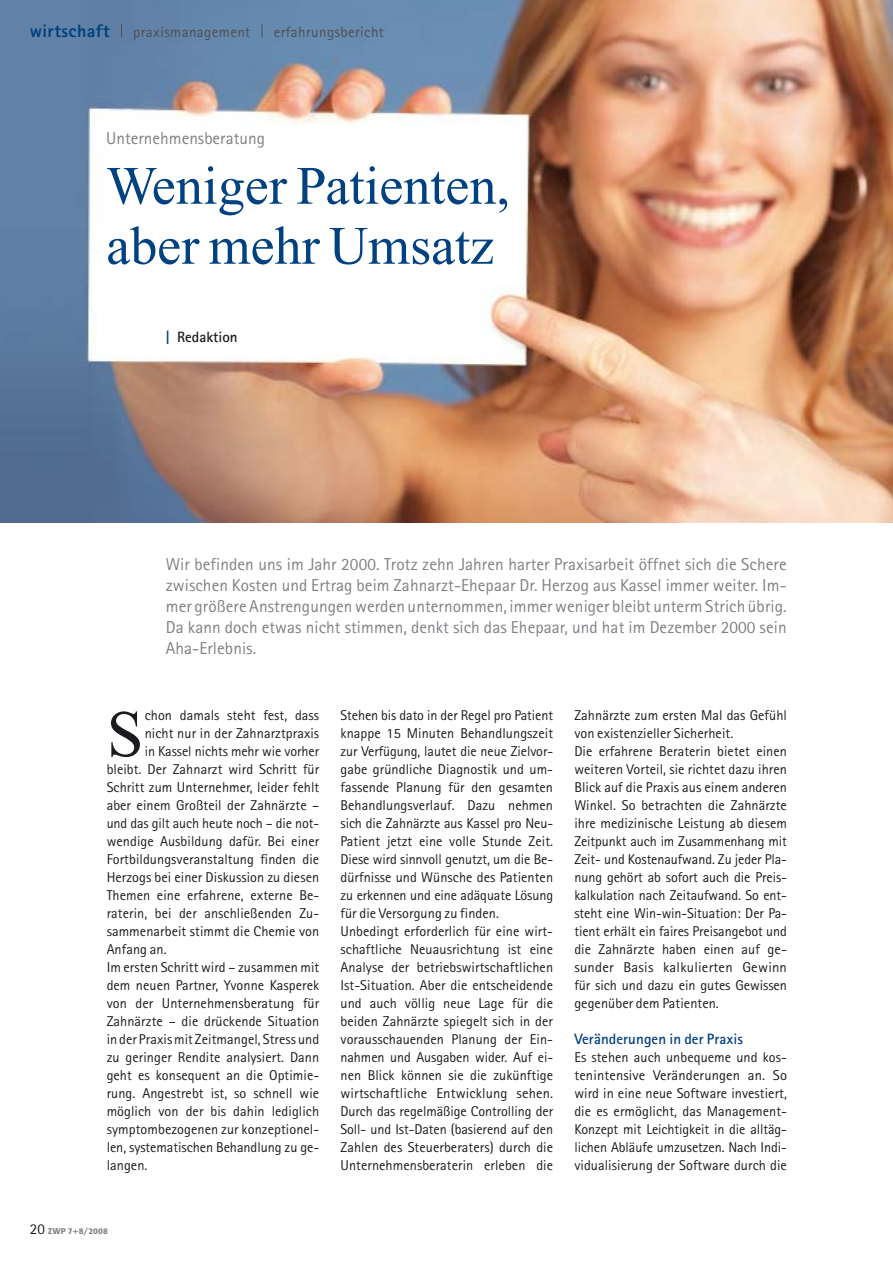
<style>
.page{position:relative;width:893px;height:1263px;background:#fff}
.page>*{position:absolute;margin:0;border:0;box-sizing:border-box;transform-origin:0 0}
.t1{font:66px "Times";color:#1b1c20}
.t2{font:54px/60px "Times";color:#004181}
.t3{font:800 18px "Rotis Sans Serif";letter-spacing:.025em;color:#004181}
.t4{font:17.25px/21px "Rotis Sans Serif";letter-spacing:.005em;color:#817f84;text-align:justify}
.t5{font:15px "Rotis Sans Serif";letter-spacing:.025em;color:#504e53}
.t6{font:700 15px "Rotis Sans Serif";letter-spacing:.005em;color:#004181}
.t7{font:700 15px "Rotis Sans Serif";color:#1b1c20}
.t8{font:14.25px/18px "Rotis Sans Serif";letter-spacing:.005em;color:#1b1c20}
.t9{font:500 8.25px "Formata";letter-spacing:.02em;color:#817f84}
.s1{color:#004181}
.s2{font-family:"Rotis Sans Serif";font-weight:400;font-size:15px;color:#1b1c20}
</style>
<div class="page">
<img style="left:0;top:0;width:893px;height:522px">
<svg style="left:262px;top:24px;width:1px;height:13px"></svg>
<svg style="left:121px;top:24px;width:1px;height:13px"></svg>
<p class="t3" style="left:30px;top:25px;width:81px">wirtschaft</p>
<p class="t5" style="left:133px;top:27px;width:118px">praxismanagement</p>
<p class="t5" style="left:274px;top:27px;width:112px">erfahrungsbericht</p>
<p class="t4" style="left:106px;top:129px;width:160px">Unternehmensberatung</p>
<h2 class="t2" style="left:106px;top:161px;width:405px">Weniger Patienten, aber mehr Umsatz</h2>
<p class="t7" style="left:166px;top:332px;width:73px"><span class="s1">|</span> Redaktion</p>
<p class="t4" style="left:166px;top:555px;width:622px">Wir befinden uns im Jahr 2000. Trotz zehn Jahren harter Praxisarbeit öffnet sich die Schere zwischen Kosten und Ertrag beim Zahnarzt-Ehepaar Dr. Herzog aus Kassel immer weiter. Im&shy;mer größere Anstrengungen werden unternommen, immer weniger bleibt unterm Strich übrig.<br>Da kann doch etwas nicht stimmen, denkt sich das Ehepaar, und hat im Dezember 2000 sein Aha-Erlebnis.</p>
<h1 class="t1" style="left:107px;top:710px;width:38px">S</h1>
<p class="t8" style="left:145px;top:708px;width:176px">chon damals steht fest, dass</p>
<p class="t8" style="left:145px;top:726px;width:176px">nicht nur in der Zahnarztpraxis</p>
<p class="t8" style="left:145px;top:744px;width:176px">in Kassel nichts mehr wie vorher</p>
<p class="t8" style="left:107px;top:762px;width:214px">bleibt. Der Zahnarzt wird Schritt für</p>
<p class="t8" style="left:107px;top:780px;width:214px">Schritt zum Unternehmer, leider fehlt</p>
<p class="t8" style="left:107px;top:798px;width:214px">aber einem Großteil der Zahnärzte –</p>
<p class="t8" style="left:107px;top:816px;width:214px">und das gilt auch heute noch – die not-</p>
<p class="t8" style="left:107px;top:834px;width:214px">wendige Ausbildung dafür. Bei einer</p>
<p class="t8" style="left:107px;top:852px;width:214px">Fortbildungsveranstaltung finden die</p>
<p class="t8" style="left:107px;top:870px;width:214px">Herzogs bei einer Diskussion zu diesen</p>
<p class="t8" style="left:107px;top:888px;width:214px">Themen eine erfahrene, externe Be-</p>
<p class="t8" style="left:107px;top:906px;width:214px">raterin, bei der anschließenden Zu-</p>
<p class="t8" style="left:107px;top:924px;width:214px">sammenarbeit stimmt die Chemie von</p>
<p class="t8" style="left:107px;top:942px;width:61px">Anfang an.</p>
<p class="t8" style="left:107px;top:960px;width:214px">Im ersten Schritt wird – zusammen mit</p>
<p class="t8" style="left:107px;top:978px;width:214px">dem neuen Partner, Yvonne Kasperek</p>
<p class="t8" style="left:107px;top:996px;width:214px">von der Unternehmensberatung für</p>
<p class="t8" style="left:107px;top:1014px;width:214px">Zahnärzte – die drückende Situation</p>
<p class="t8" style="left:107px;top:1032px;width:214px">in der Praxis mit Zeitmangel, Stress und</p>
<p class="t8" style="left:107px;top:1050px;width:214px">zu geringer Rendite analysiert. Dann</p>
<p class="t8" style="left:107px;top:1068px;width:214px">geht es konsequent an die Optimie-</p>
<p class="t8" style="left:107px;top:1086px;width:214px">rung. Angestrebt ist, so schnell wie</p>
<p class="t8" style="left:107px;top:1104px;width:214px">möglich von der bis dahin lediglich</p>
<p class="t8" style="left:107px;top:1122px;width:214px">symptombezogenen zur konzeptionel-</p>
<p class="t8" style="left:107px;top:1140px;width:214px">len, systematischen Behandlung zu ge-</p>
<p class="t8" style="left:107px;top:1158px;width:42px">langen.</p>
<p class="t9" style="left:30px;top:1227px;width:80px"><span class="s2">20</span> ZWP 7+8/2008</p>
<p class="t8" style="left:340px;top:708px;width:214px">Stehen bis dato in der Regel pro Patient knappe 15 Minuten Behandlungszeit zur Verfügung, lautet die neue Zielvor&shy;gabe gründliche Diagnostik und um&shy;fassende Planung für den gesamten Behandlungsverlauf. Dazu nehmen sich die Zahnärzte aus Kassel pro Neu-Patient jetzt eine volle Stunde Zeit.<br>Diese wird sinnvoll genutzt, um die Be&shy;dürfnisse und Wünsche des Patienten zu erkennen und eine adäquate Lösung für die Versorgung zu finden.<br>Unbedingt erforderlich für eine wirt&shy;schaftliche Neuausrichtung ist eine Analyse der betriebswirtschaftlichen Ist-Situation. Aber die entscheidende und auch völlig neue Lage für die beiden Zahnärzte spiegelt sich in der vorausschauenden Planung der Ein&shy;nahmen und Ausgaben wider. Auf ei&shy;nen Blick können sie die zukünftige wirtschaftliche Entwicklung sehen.<br>Durch das regelmäßige Controlling der Soll- und Ist-Daten (basierend auf den Zahlen des Steuerberaters) durch die Unternehmensberaterin erleben die</p>
<p class="t8" style="left:574px;top:708px;width:214px">Zahnärzte zum ersten Mal das Gefühl von existenzieller Sicherheit.<br>Die erfahrene Beraterin bietet einen weiteren Vorteil, sie richtet dazu ihren Blick auf die Praxis aus einem anderen Winkel. So betrachten die Zahnärzte ihre medizinische Leistung ab diesem Zeitpunkt auch im Zusammenhang mit Zeit- und Kostenaufwand. Zu jeder Pla&shy;nung gehört ab sofort auch die Preis&shy;kalkulation nach Zeitaufwand. So ent&shy;steht eine Win-win-Situation: Der Pa&shy;tient erhält ein faires Preisangebot und die Zahnärzte haben einen auf ge&shy;sunder Basis kalkulierten Gewinn für sich und dazu ein gutes Gewissen gegenüber dem Patienten.</p>
<p class="t6" style="left:574px;top:1034px;width:170px">Veränderungen in der Praxis</p>
<p class="t8" style="left:574px;top:1050px;width:214px;text-align:justify">Es stehen auch unbequeme und kos&shy;tenintensive Veränderungen an. So wird in eine neue Software investiert, die es ermöglicht, das Management-Konzept mit Leichtigkeit in die alltäg&shy;lichen Abläufe umzusetzen. Nach Indi&shy;vidualisierung der Software durch die</p>
</div>
